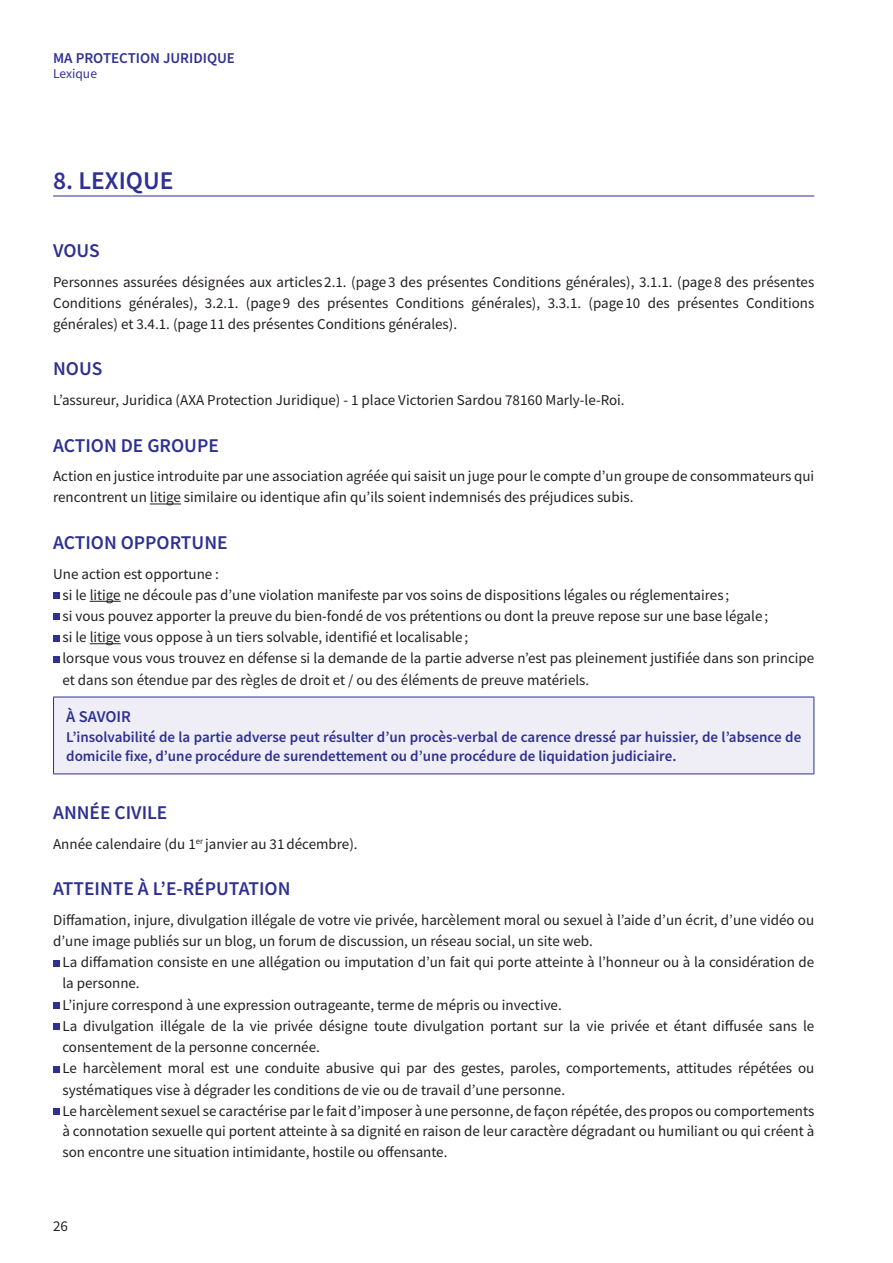
<style>
.page{position:relative;width:893px;height:1263px;background:#fff}
.page>*{position:absolute;margin:0;border:0;box-sizing:border-box;transform-origin:0 0}
.t1{font:600 25.5px "Source Sans Pro";color:#2e3092}
.t2{font:600 19.5px "Source Sans Pro";color:#2e3092}
.t3{font:600 16.5px "Source Sans Pro";color:#2e3092}
.t4{font:15px/21.1px "Source Sans Pro";color:#231f20}
.t5{font:600 15px/19.5px "Source Sans Pro";color:#2e3092}
.t6{font:13.5px "Source Sans Pro";color:#2e3092}
</style>
<div class="page">
<hr style="left:53px;top:196px;width:761px;height:1px;background:#2e3092">
<hr style="left:150px;top:504px;width:31px;height:1px;background:#231f20">
<hr style="left:90px;top:601px;width:31px;height:1px;background:#231f20">
<hr style="left:90px;top:643px;width:31px;height:1px;background:#231f20">
<div style="left:53px;top:592px;width:7px;height:7px;background:#2e3092"></div>
<div style="left:53px;top:614px;width:7px;height:6px;background:#2e3092"></div>
<div style="left:53px;top:635px;width:7px;height:6px;background:#2e3092"></div>
<div style="left:53px;top:656px;width:7px;height:7px;background:#2e3092"></div>
<div style="left:54px;top:697px;width:760px;height:77px;background:#efeef6"></div>
<hr style="left:53px;top:697px;width:761px;height:1px;background:#2e3092">
<hr style="left:53px;top:697px;width:1px;height:76px;background:#2e3092">
<hr style="left:814px;top:697px;width:1px;height:76px;background:#2e3092">
<hr style="left:53px;top:773px;width:761px;height:1px;background:#2e3092">
<div style="left:53px;top:960px;width:7px;height:6px;background:#2e3092"></div>
<div style="left:53px;top:1002px;width:7px;height:7px;background:#2e3092"></div>
<div style="left:53px;top:1023px;width:7px;height:7px;background:#2e3092"></div>
<div style="left:53px;top:1066px;width:7px;height:6px;background:#2e3092"></div>
<div style="left:53px;top:1108px;width:7px;height:7px;background:#2e3092"></div>
<p class="t5" style="left:53px;top:49px;width:183px">MA PROTECTION JURIDIQUE</p>
<p class="t6" style="left:53px;top:65px;width:45px">Lexique</p>
<h1 class="t1" style="left:53px;top:164px;width:122px">8. LEXIQUE</h1>
<h2 class="t2" style="left:53px;top:238px;width:48px">VOUS</h2>
<p class="t4" style="left:53px;top:271px;width:763px;text-align:justify">Personnes assurées désignées aux articles 2.1. (page 3 des présentes Conditions générales), 3.1.1. (page 8 des présentes Conditions générales), 3.2.1. (page 9 des présentes Conditions générales), 3.3.1. (page 10 des présentes Conditions générales) et 3.4.1. (page 11 des présentes Conditions générales).</p>
<h2 class="t2" style="left:53px;top:356px;width:51px">NOUS</h2>
<p class="t4" style="left:53px;top:389px;width:573px">L’assureur, Juridica (AXA Protection Juridique) - 1 place Victorien Sardou 78160 Marly-le-Roi.</p>
<h2 class="t2" style="left:53px;top:432px;width:167px">ACTION DE GROUPE</h2>
<p class="t4" style="left:53px;top:466px;width:763px">Action en justice introduite par une association agréée qui saisit un juge pour le compte d’un groupe de consommateurs qui rencontrent un litige similaire ou identique afin qu’ils soient indemnisés des préjudices subis.</p>
<h2 class="t2" style="left:53px;top:530px;width:176px">ACTION OPPORTUNE</h2>
<p class="t4" style="left:62px;top:563px;width:753px;text-indent:-9px">Une action est opportune :<br>si le litige ne découle pas d’une violation manifeste par vos soins de dispositions légales ou réglementaires ;<br>si vous pouvez apporter la preuve du bien-fondé de vos prétentions ou dont la preuve repose sur une base légale ;<br>si le litige vous oppose à un tiers solvable, identifié et localisable ;<br>lorsque vous vous trouvez en défense si la demande de la partie adverse n’est pas pleinement justifiée dans son principe et dans son étendue par des règles de droit et / ou des éléments de preuve matériels.</p>
<p class="t3" style="left:66px;top:706px;width:66px">À SAVOIR</p>
<p class="t5" style="left:66px;top:727px;width:736px">L’insolvabilité de la partie adverse peut résulter d’un procès-verbal de carence dressé par huissier, de l’absence de domicile fixe, d’une procédure de surendettement ou d’une procédure de liquidation judiciaire.</p>
<h2 class="t2" style="left:53px;top:800px;width:116px">ANNÉE CIVILE</h2>
<p class="t4" style="left:53px;top:833px;width:306px">Année calendaire (du 1<sup>er</sup> janvier au 31 décembre).</p>
<h2 class="t2" style="left:53px;top:876px;width:239px">ATTEINTE À L’E-RÉPUTATION</h2>
<p class="t4" style="left:53px;top:909px;width:763px">Diffamation, injure, divulgation illégale de votre vie privée, harcèlement moral ou sexuel à l’aide d’un écrit, d’une vidéo ou d’une image publiés sur un blog, un forum de discussion, un réseau social, un site web.</p>
<p class="t4" style="left:62px;top:952px;width:753px">La diffamation consiste en une allégation ou imputation d’un fait qui porte atteinte à l’honneur ou à la considération de la personne.<br>L’injure correspond à une expression outrageante, terme de mépris ou invective.<br>La divulgation illégale de la vie privée désigne toute divulgation portant sur la vie privée et étant diffusée sans le consentement de la personne concernée.<br>Le harcèlement moral est une conduite abusive qui par des gestes, paroles, comportements, attitudes répétées ou systématiques vise à dégrader les conditions de vie ou de travail d’une personne.<br>Le harcèlement sexuel se caractérise par le fait d’imposer à une personne, de façon répétée, des propos ou comportements à connotation sexuelle qui portent atteinte à sa dignité en raison de leur caractère dégradant ou humiliant ou qui créent à son encontre une situation intimidante, hostile ou offensante.</p>
<p class="t4" style="left:53px;top:1215px;width:16px">26</p>
</div>
